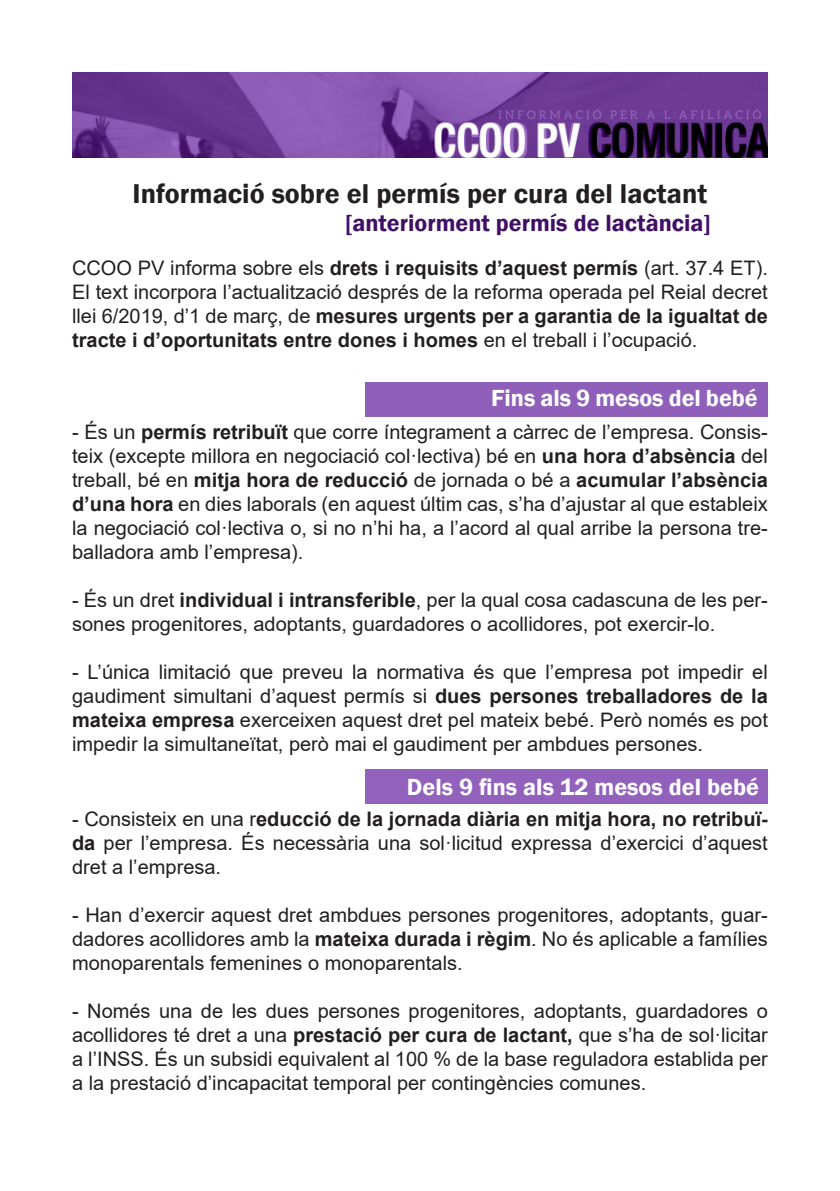
<style>
.page{position:relative;width:840px;height:1191px;background:#fff}
.page>*{position:absolute;margin:0;border:0;box-sizing:border-box;transform-origin:0 0}
.t1{font:600 28px "Franklin Gothic";color:#231f20}
.t2{font:600 24px "Franklin Gothic";color:#fff}
.t3{font:600 24px "Franklin Gothic";color:#410f66}
.t4{font:20px/24px "Arial";color:#231f20;text-align:justify}
.s1{font-weight:700}
</style>
<div class="page">
<img style="left:72px;top:72px;width:695px;height:86px">
<div style="left:365px;top:382px;width:402px;height:34px;background:#905fba"></div>
<div style="left:365px;top:770px;width:402px;height:34px;background:#9261bc"></div>
<p class="t1" style="left:132px;top:176px;width:576px">Informació sobre el permís per cura del lactant</p>
<p class="t3" style="left:345px;top:208px;width:366px">[anteriorment permís de lactància]</p>
<p class="t4" style="left:72px;top:256px;width:697px">CCOO PV informa sobre els <span class="s1">drets i requisits d’aquest permís</span> (art. 37.4 ET).<br>El text incorpora l’actualització després de la reforma operada pel Reial decret llei 6/2019, d’1 de març, de <span class="s1">mesures urgents per a garantia de la igualtat de tracte i d’oportunitats entre dones i homes</span> en el treball i l’ocupació.</p>
<p class="t2" style="left:491px;top:383px;width:268px">Fins als 9 mesos del bebé</p>
<p class="t4" style="left:72px;top:419px;width:697px">- És un <span class="s1">permís retribuït</span> que corre íntegrament a càrrec de l’empresa. Consis&shy;teix (excepte millora en negociació col·lectiva) bé en <span class="s1">una hora d’absència</span> del treball, bé en <span class="s1">mitja hora de reducció</span> de jornada o bé a <span class="s1">acumular l’absència d’una hora</span> en dies laborals (en aquest últim cas, s’ha d’ajustar al que estableix la negociació col·lectiva o, si no n’hi ha, a l’acord al qual arribe la persona tre&shy;balladora amb l’empresa).</p>
<p class="t4" style="left:72px;top:587px;width:697px">- És un dret <span class="s1">individual i intransferible</span>, per la qual cosa cadascuna de les per&shy;sones progenitores, adoptants, guardadores o acollidores, pot exercir-lo.</p>
<p class="t4" style="left:72px;top:659px;width:697px">- L’única limitació que preveu la normativa és que l’empresa pot impedir el gaudiment simultani d’aquest permís si <span class="s1">dues persones treballadores de la mateixa empresa</span> exerceixen aquest dret pel mateix bebé. Però només es pot impedir la simultaneïtat, però mai el gaudiment per ambdues persones.</p>
<p class="t2" style="left:407px;top:772px;width:353px">Dels 9 fins als 12 mesos del bebé</p>
<p class="t4" style="left:72px;top:806px;width:697px">- Consisteix en una r<span class="s1">educció de la jornada diària en mitja hora, no retribuï&shy;da</span> per l’empresa. És necessària una sol·licitud expressa d’exercici d’aquest dret a l’empresa.</p>
<p class="t4" style="left:72px;top:902px;width:697px">- Han d’exercir aquest dret ambdues persones progenitores, adoptants, guar&shy;dadores acollidores amb la <span class="s1">mateixa durada i règim</span>. No és aplicable a famílies monoparentals femenines o monoparentals.</p>
<p class="t4" style="left:72px;top:998px;width:697px">- Només una de les dues persones progenitores, adoptants, guardadores o acollidores té dret a una <span class="s1">prestació per cura de lactant,</span> que s’ha de sol·licitar a l’INSS. És un subsidi equivalent al 100 % de la base reguladora establida per a la prestació d’incapacitat temporal per contingències comunes.</p>
</div>
